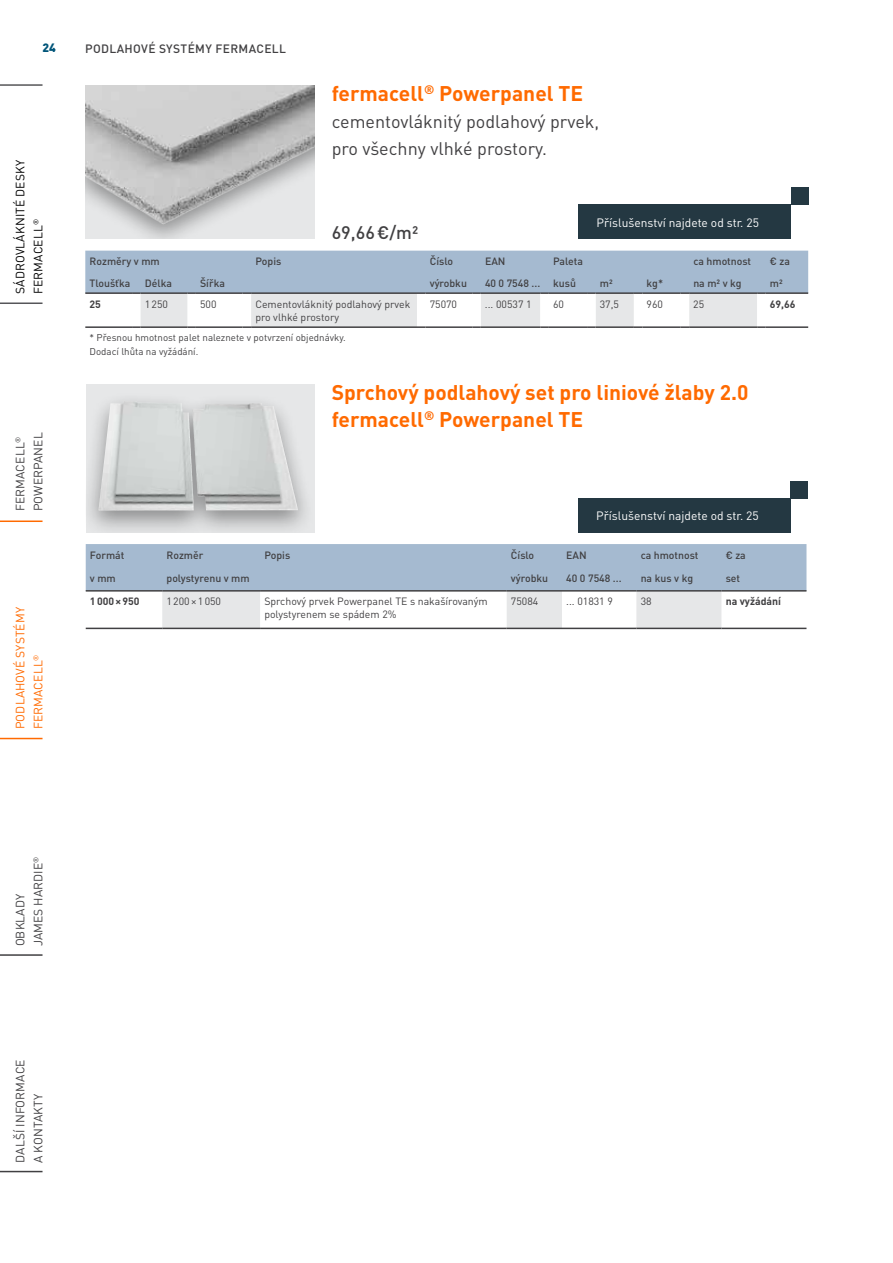
<style>
.page{position:relative;width:893px;height:1263px;background:#fff}
.page>*{position:absolute;margin:0;border:0;box-sizing:border-box;transform-origin:0 0}
.t1{font:700 21px/27px "DIN Pro";color:#ff6a00}
.t2{font:18px/27px "DIN Pro";color:#414042}
.t3{font:500 18px "DIN Pro";color:#414042}
.t4{font:12px/18px "DIN Pro";letter-spacing:.01em;color:#414042}
.t5{font:12px "DIN Pro";color:#fff}
.t6{font:12px/18px "DIN Pro";letter-spacing:.01em;color:#000}
.t7{font:12px/18px "DIN Pro";letter-spacing:.01em;color:#ff6a00}
.t8{font:500 12px "DIN Pro";letter-spacing:.03em;color:#414042}
.t9{font:900 12px "DIN Pro";color:#015579}
.t10{font:500 10.5px "DIN Pro";color:#414042}
.t11{font:10.5px/13.2px "DIN Pro";color:#414042}
.t12{font:700 10.5px "DIN Pro";color:#414042}
.t13{font:9.75px/13.5px "DIN Pro";color:#414042}
</style>
<div class="page">
<hr style="left:0;top:84px;width:43px;height:2px;background:#565659">
<hr style="left:0;top:302px;width:43px;height:2px;background:#565659">
<hr style="left:0;top:520px;width:43px;height:2px;background:#ff6a00">
<hr style="left:0;top:738px;width:43px;height:1px;background:#ff6a00">
<hr style="left:0;top:1171px;width:43px;height:1px;background:#414042">
<hr style="left:0;top:954px;width:43px;height:2px;background:#414042">
<img style="left:85px;top:85px;width:230px;height:152px">
<div style="left:579px;top:205px;width:212px;height:34px;background:#243842"></div>
<div style="left:791px;top:188px;width:17px;height:17px;background:#243842"></div>
<svg style="left:85px;top:251px;width:723px;height:77px"></svg>
<hr style="left:766px;top:326px;width:42px;height:2px;background:#414042">
<div style="left:86px;top:384px;width:229px;height:149px;background:#e6e7e8"></div>
<div style="left:86px;top:391px;width:229px;height:142px;background:#000;opacity:.4"></div>
<img style="left:99px;top:403px;width:37px;height:107px">
<div style="left:578px;top:499px;width:213px;height:34px;background:#243842"></div>
<div style="left:791px;top:482px;width:17px;height:17px;background:#243842"></div>
<svg style="left:86px;top:544px;width:720px;height:84px"></svg>
<hr style="left:86px;top:590px;width:76px;height:2px;background:#414042">
<hr style="left:162px;top:590px;width:98px;height:2px;background:#414042">
<hr style="left:260px;top:590px;width:247px;height:2px;background:#414042">
<hr style="left:507px;top:590px;width:55px;height:2px;background:#414042">
<hr style="left:562px;top:590px;width:74px;height:2px;background:#414042">
<hr style="left:636px;top:590px;width:85px;height:2px;background:#414042">
<hr style="left:721px;top:590px;width:85px;height:2px;background:#414042">
<hr style="left:86px;top:628px;width:76px;height:1px;background:#414042">
<hr style="left:162px;top:628px;width:98px;height:1px;background:#414042">
<hr style="left:260px;top:628px;width:247px;height:1px;background:#414042">
<hr style="left:507px;top:628px;width:55px;height:1px;background:#414042">
<hr style="left:562px;top:628px;width:74px;height:1px;background:#414042">
<hr style="left:636px;top:628px;width:85px;height:1px;background:#414042">
<hr style="left:721px;top:628px;width:85px;height:1px;background:#414042">
<p class="t9" style="left:43px;top:39px;width:15px">24</p>
<p class="t8" style="left:85px;top:40px;width:202px">Podlahové systémy Fermacell</p>
<p class="t6" style="left:11px;top:294px;width:135px;rotate:-90deg">sádrovláknité desky fermacell<sup>®</sup></p>
<p class="t4" style="left:11px;top:511px;width:80px;rotate:-90deg">fermacell<sup>®<br></sup>Powerpanel</p>
<p class="t7" style="left:11px;top:729px;width:123px;rotate:-90deg">Podlahové systémy fermacell<sup>®</sup></p>
<h1 class="t1" style="left:332px;top:79px;width:253px">fermacell<sup>®</sup> Powerpanel TE</h1>
<h2 class="t2" style="left:332px;top:107px;width:269px">cementovláknitý podlahový prvek, pro všechny vlhké prostory.</h2>
<h2 class="t3" style="left:332px;top:221px;width:88px">69,66€/m²</h2>
<p class="t5" style="left:597px;top:214px;width:164px">Příslušenství najdete od str. 25</p>
<p class="t10" style="left:90px;top:254px;width:72px">Rozměry v mm</p>
<p class="t10" style="left:255px;top:254px;width:27px">Popis</p>
<p class="t10" style="left:430px;top:254px;width:25px">Číslo</p>
<p class="t10" style="left:485px;top:254px;width:22px">EAN</p>
<p class="t10" style="left:553px;top:254px;width:31px">Paleta</p>
<p class="t10" style="left:693px;top:254px;width:59px">ca hmotnost</p>
<p class="t10" style="left:770px;top:254px;width:22px">€ za</p>
<p class="t10" style="left:90px;top:276px;width:42px">Tloušťka</p>
<p class="t10" style="left:145px;top:276px;width:29px">Délka</p>
<p class="t10" style="left:200px;top:276px;width:26px">Šířka</p>
<p class="t10" style="left:430px;top:276px;width:39px">výrobku</p>
<p class="t10" style="left:485px;top:276px;width:92px">40 0 7548 ... kusů</p>
<p class="t10" style="left:600px;top:276px;width:14px">m²</p>
<p class="t10" style="left:647px;top:276px;width:18px">kg*</p>
<p class="t10" style="left:693px;top:276px;width:50px">na m² v kg</p>
<p class="t10" style="left:770px;top:276px;width:14px">m²</p>
<p class="t12" style="left:90px;top:297px;width:13px">25</p>
<p class="t11" style="left:145px;top:297px;width:25px">1250</p>
<p class="t11" style="left:200px;top:297px;width:18px">500</p>
<p class="t11" style="left:255px;top:297px;width:157px">Cementovláknitý podlahový prvek pro vlhké prostory</p>
<p class="t11" style="left:430px;top:297px;width:29px">75070</p>
<p class="t11" style="left:485px;top:297px;width:48px">... 00537 1</p>
<p class="t11" style="left:553px;top:297px;width:12px">60</p>
<p class="t11" style="left:600px;top:297px;width:21px">37,5</p>
<p class="t11" style="left:646px;top:297px;width:18px">960</p>
<p class="t11" style="left:693px;top:297px;width:12px">25</p>
<p class="t12" style="left:770px;top:297px;width:27px">69,66</p>
<p class="t13" style="left:90px;top:330px;width:256px">* Přesnou hmotnost palet naleznete v potvrzení objednávky.<br>Dodací lhůta na vyžádání.</p>
<h1 class="t1" style="left:332px;top:378px;width:418px">Sprchový podlahový set pro liniové žlaby 2.0 fermacell<sup>®</sup> Powerpanel TE</h1>
<p class="t5" style="left:596px;top:508px;width:164px">Příslušenství najdete od str. 25</p>
<p class="t10" style="left:90px;top:548px;width:36px">Formát</p>
<p class="t10" style="left:167px;top:548px;width:38px">Rozměr</p>
<p class="t10" style="left:264px;top:548px;width:27px">Popis</p>
<p class="t10" style="left:511px;top:548px;width:25px">Číslo</p>
<p class="t10" style="left:566px;top:548px;width:22px">EAN</p>
<p class="t10" style="left:641px;top:548px;width:59px">ca hmotnost</p>
<p class="t10" style="left:726px;top:548px;width:22px">€ za</p>
<p class="t10" style="left:90px;top:571px;width:27px">v mm</p>
<p class="t10" style="left:167px;top:571px;width:85px">polystyrenu v mm</p>
<p class="t10" style="left:511px;top:571px;width:39px">výrobku</p>
<p class="t10" style="left:566px;top:571px;width:57px">40 0 7548 ...</p>
<p class="t10" style="left:641px;top:571px;width:54px">na kus v kg</p>
<p class="t10" style="left:726px;top:571px;width:16px">set</p>
<p class="t12" style="left:90px;top:594px;width:51px">1000×950</p>
<p class="t11" style="left:167px;top:594px;width:56px">1200×1050</p>
<p class="t11" style="left:264px;top:594px;width:225px">Sprchový prvek Powerpanel TE s nakašírovaným polystyrenem se spádem 2%</p>
<p class="t11" style="left:511px;top:594px;width:29px">75084</p>
<p class="t11" style="left:566px;top:594px;width:48px">... 01831 9</p>
<p class="t11" style="left:641px;top:594px;width:12px">38</p>
<p class="t12" style="left:726px;top:594px;width:57px">na vyžádání</p>
<p class="t4" style="left:11px;top:946px;width:91px;rotate:-90deg">obklady<br>James Hardie<sup>®</sup></p>
<p class="t4" style="left:11px;top:1163px;width:105px;rotate:-90deg">Další informace a kontakty</p>
</div>
